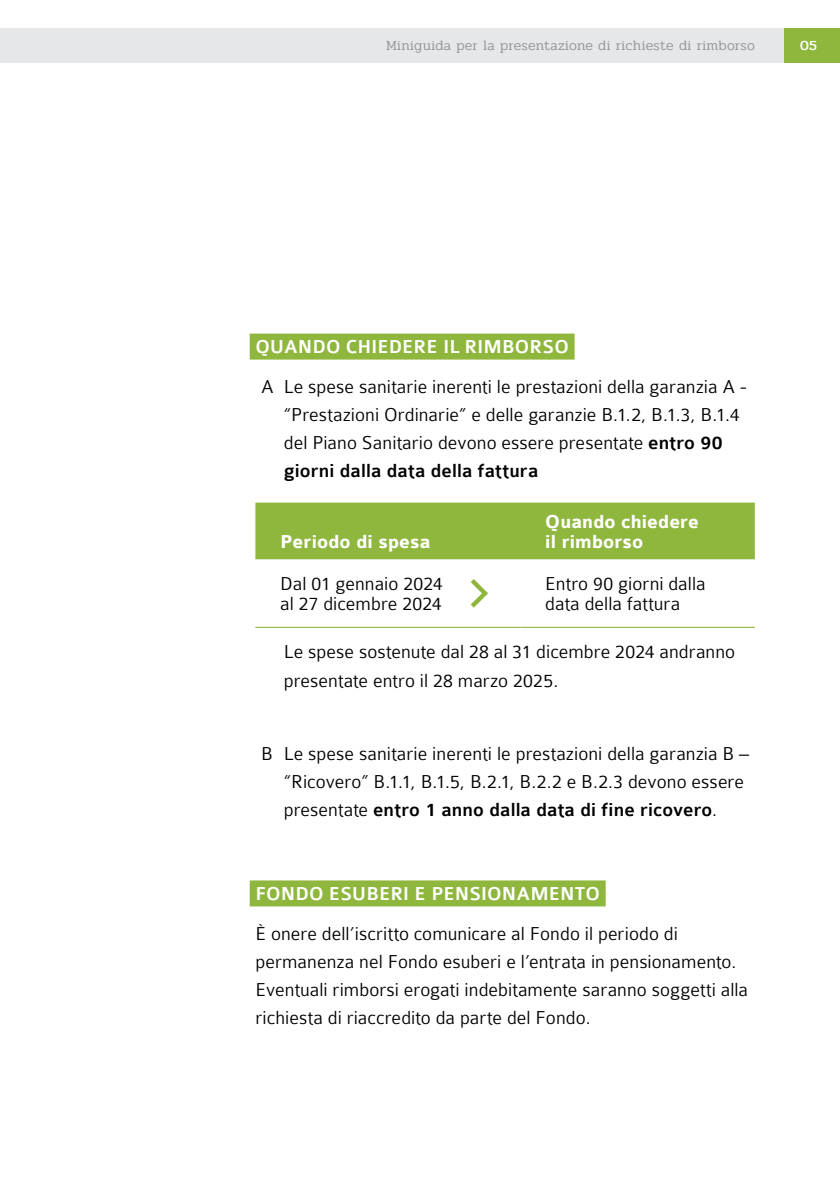
<style>
.page{position:relative;width:840px;height:1191px;background:#fff}
.page>*{position:absolute;margin:0;border:0;box-sizing:border-box;transform-origin:0 0}
.t1{font:300 20px/28px "Colaborate";letter-spacing:.005em;color:#000}
.t2{font:500 20px "Colaborate";letter-spacing:.005em;color:#fff}
.t3{font:700 20px/20px "Colaborate";letter-spacing:.005em;color:#fff}
.t4{font:300 14px "Pridi";letter-spacing:.02em;color:#939598}
.t5{font:500 14px "Pridi";color:#fff}
.s1{font-weight:500}
</style>
<div class="page">
<div style="left:782px;top:28px;width:57px;height:34px;background:#8fb73e"></div>
<div style="left:0;top:28px;width:782px;height:34px;background:#e6e7e8"></div>
<div style="left:249px;top:333px;width:325px;height:26px;background:#8fb73e"></div>
<div style="left:249px;top:880px;width:356px;height:26px;background:#8fb73e"></div>
<div style="left:255px;top:502px;width:499px;height:57px;background:#8fb73e"></div>
<hr style="left:255px;top:627px;width:215px;height:1px;background:#8fb73e">
<hr style="left:470px;top:627px;width:50px;height:1px;background:#8fb73e">
<hr style="left:520px;top:627px;width:234px;height:1px;background:#8fb73e">
<svg style="left:470px;top:579px;width:18px;height:29px"></svg>
<p class="t4" style="left:386px;top:36px;width:370px">Miniguida per la presentazione di richieste di rimborso</p>
<p class="t5" style="left:799px;top:35px;width:18px">05</p>
<p class="t2" style="left:255px;top:337px;width:315px">QUANDO CHIEDERE IL RIMBORSO</p>
<p class="t1" style="left:283px;top:372px;width:464px;text-indent:-23px">A Le spese sanitarie inerenti le prestazioni della garanzia A - “Prestazioni Ordinarie” e delle garanzie B.1.2, B.1.3, B.1.4 del Piano Sanitario devono essere presentate <span class="s1">entro 90 giorni dalla data della fattura</span></p>
<p class="t3" style="left:280px;top:532px;width:152px">Periodo di spesa</p>
<p class="t3" style="left:545px;top:512px;width:155px">Quando chiedere il rimborso</p>
<p class="t1" style="left:280px;top:573px;width:164px;line-height:20px">Dal 01 gennaio 2024 al 27 dicembre 2024</p>
<p class="t1" style="left:545px;top:573px;width:162px;line-height:20px">Entro 90 giorni dalla data della fattura</p>
<p class="t1" style="left:283px;top:638px;width:452px">Le spese sostenute dal 28 al 31 dicembre 2024 andranno presentate entro il 28 marzo 2025.</p>
<p class="t1" style="left:283px;top:739px;width:466px;text-indent:-23px">B Le spese sanitarie inerenti le prestazioni della garanzia B – “Ricovero” B.1.1, B.1.5, B.2.1, B.2.2 e B.2.3 devono essere presentate <span class="s1">entro 1 anno dalla data di fine ricovero</span>.</p>
<p class="t2" style="left:255px;top:883px;width:346px">FONDO ESUBERI E PENSIONAMENTO</p>
<p class="t1" style="left:255px;top:919px;width:494px">È onere dell’iscritto comunicare al Fondo il periodo di permanenza nel Fondo esuberi e l’entrata in pensionamento.<br>Eventuali rimborsi erogati indebitamente saranno soggetti alla richiesta di riaccredito da parte del Fondo.</p>
</div>
